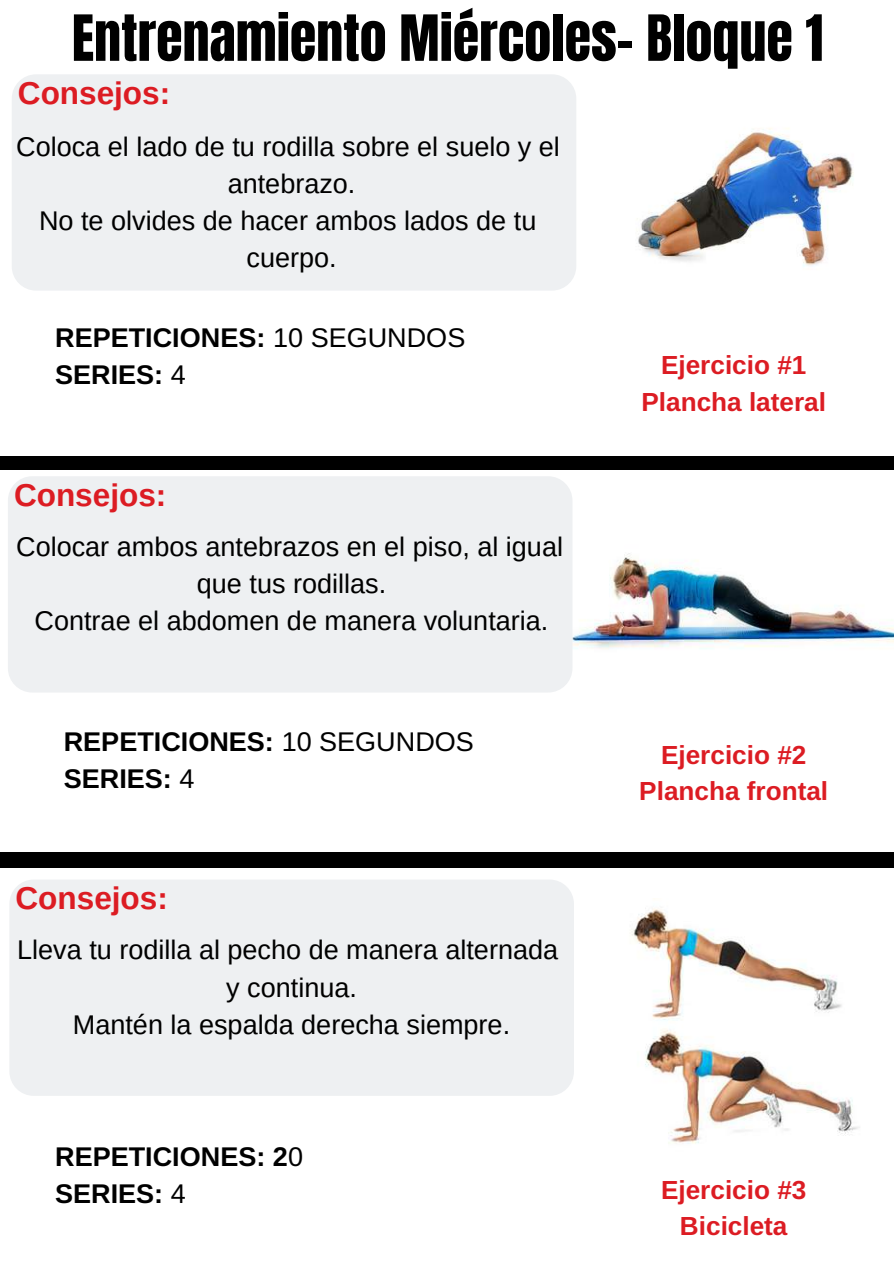
<style>
.page{position:relative;width:894px;height:1264px;background:#fff}
.page>*{position:absolute;margin:0;border:0;box-sizing:border-box;transform-origin:0 0}
.t1{font:54px "Anton";color:#000}
.t2{font:700 31.5px "Arimo";color:#dc1c23}
.t3{font:27px/37.2px "Arimo";color:#000;text-align:center}
.t4{font:700 27px/37.2px "Arimo";color:#000}
.t5{font:700 26.1px/36.2px "Arimo";color:#dc1c23;text-align:center}
.s1{font-weight:400}
</style>
<div class="page">
<div style="left:0;top:456px;width:893px;height:13px;background:#000"></div>
<img style="left:545px;top:900px;width:315px;height:244px">
<div style="left:0;top:852px;width:893px;height:15px;background:#000"></div>
<div style="left:12px;top:74px;width:564px;height:216px;background:#eef0f2;border-radius:24px"></div>
<img style="left:572px;top:553px;width:321px;height:97px">
<div style="left:8px;top:476px;width:564px;height:216px;background:#eef0f2;border-radius:24px"></div>
<div style="left:9px;top:879px;width:564px;height:216px;background:#eef0f2;border-radius:24px"></div>
<img style="left:638px;top:128px;width:216px;height:139px">
<h1 class="t1" style="left:72px;top:-1px;width:752px">Entrenamiento Miércoles- Bloque 1</h1>
<p class="t2" style="left:18px;top:75px;width:154px">Consejos:</p>
<p class="t3" style="left:16px;top:128px;width:545px">Coloca el lado de tu rodilla sobre el suelo y el antebrazo.<br>No te olvides de hacer ambos lados de tu cuerpo.</p>
<p class="t4" style="left:55px;top:318px;width:411px">REPETICIONES: <span class="s1">10 SEGUNDOS<br></span>SERIES: <span class="s1">4</span></p>
<p class="t2" style="left:14px;top:477px;width:154px">Consejos:</p>
<p class="t3" style="left:16px;top:528px;width:548px">Colocar ambos antebrazos en el piso, al igual que tus rodillas.<br>Contrae el abdomen de manera voluntaria.</p>
<p class="t4" style="left:64px;top:722px;width:411px">REPETICIONES: <span class="s1">10 SEGUNDOS<br></span>SERIES: <span class="s1">4</span></p>
<p class="t2" style="left:16px;top:880px;width:154px">Consejos:</p>
<p class="t3" style="left:17px;top:931px;width:542px">Lleva tu rodilla al pecho de manera alternada y continua.<br>Mantén la espalda derecha siempre.</p>
<p class="t4" style="left:55px;top:1137px;width:249px">REPETICIONES: 2<span class="s1">0<br></span>SERIES: <span class="s1">4</span></p>
<p class="t5" style="left:641px;top:347px;width:186px">Ejercicio #1<br>Plancha lateral</p>
<p class="t5" style="left:639px;top:737px;width:190px">Ejercicio #2<br>Plancha frontal</p>
<p class="t5" style="left:661px;top:1172px;width:147px">Ejercicio #3<br>Bicicleta</p>
</div>
